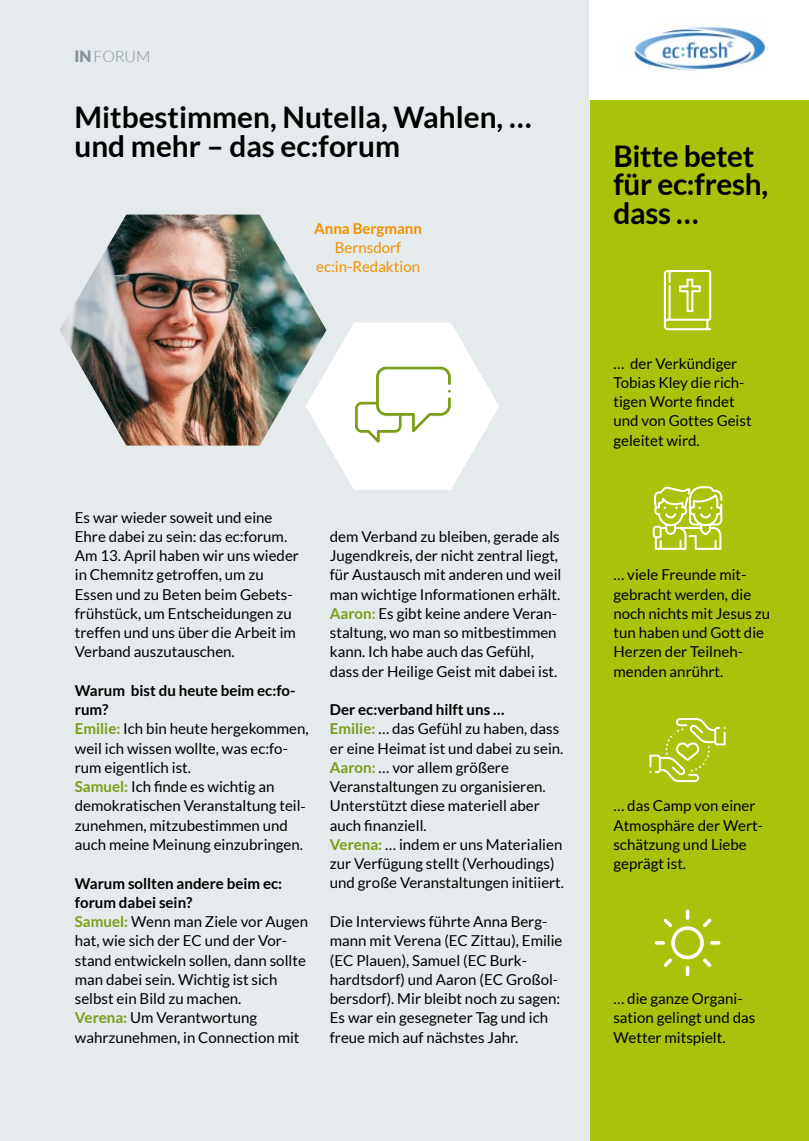
<style>
.page{position:relative;width:809px;height:1141px;background:#e5eaec}
.page>*{position:absolute;margin:0;border:0;box-sizing:border-box;transform-origin:0 0}
.t1{font:700 29.75px/28.9px "Lato";color:#000}
.t2{font:300 15.75px "Lato";color:#83929b}
.t3{font:15.05px/19.2px "Lato";color:#000}
.t4{font:15.05px/19.2px "Lato";color:#f39200;text-align:center}
.t5{font:700 15.05px "Lato";color:#f39200}
.s1{font-weight:900}
.s2{font-weight:700}
.s3{font-weight:700;color:#7a9e1a}
</style>
<div class="page">
<div style="left:590px;top:0;width:219px;height:1141px;background:#a9c30c"></div>
<svg style="left:649px;top:717px;width:77px;height:66px"></svg>
<img style="left:60px;top:215px;width:262px;height:231px">
<svg style="left:664px;top:270px;width:47px;height:60px"></svg>
<svg style="left:306px;top:322px;width:193px;height:168px"></svg>
<svg style="left:652px;top:486px;width:70px;height:64px"></svg>
<div style="left:709px;top:940px;width:12px;height:5px;background:#fff;border-radius:2px"></div>
<div style="left:709px;top:940px;width:12px;height:6px;border:1px solid #a9c30c;border-radius:2px"></div>
<hr style="left:685px;top:965px;width:4px;height:12px;background:#fff;border-radius:2px">
<div style="left:684px;top:965px;width:6px;height:12px;border:1px solid #a9c30c;border-radius:2px"></div>
<hr style="left:685px;top:909px;width:4px;height:11px;background:#fff;border-radius:2px">
<div style="left:684px;top:908px;width:6px;height:13px;border:1px solid #a9c30c;border-radius:2px"></div>
<div style="left:654px;top:940px;width:11px;height:5px;background:#fff;border-radius:2px"></div>
<div style="left:653px;top:940px;width:13px;height:6px;border:1px solid #a9c30c;border-radius:2px"></div>
<svg style="left:661px;top:917px;width:52px;height:52px"></svg>
<div style="left:589px;top:0;width:220px;height:99px;background:#fff"></div>
<img style="left:633px;top:27px;width:133px;height:44px">
<p class="t2" style="left:74px;top:48px;width:78px"><span class="s1">IN</span>FORUM</p>
<h1 class="t1" style="left:74px;top:102px;width:458px">Mitbestimmen, Nutella, Wahlen, … und mehr – das ec:forum</h1>
<p class="t5" style="left:314px;top:220px;width:109px">Anna Bergmann</p>
<p class="t4" style="left:316px;top:238px;width:105px">Bernsdorf ec:in-Redaktion</p>
<p class="t3" style="left:75px;top:508px;width:225px">Es war wieder soweit und eine<br>Ehre dabei zu sein: das ec:forum.<br>Am 13. April haben wir uns wieder in Chemnitz getroffen, um zu<br>Essen und zu Beten beim Gebets&shy;frühstück, um Entscheidungen zu treffen und uns über die Arbeit im<br>Verband auszutauschen.</p>
<p class="t3" style="left:75px;top:681px;width:235px"><span class="s2">Warum bist du heute beim ec:fo&shy;rum?<br></span><span class="s3">Emilie:</span> Ich bin heute hergekommen, weil ich wissen wollte, was ec:fo&shy;rum eigentlich ist.<br><span class="s3">Samuel:</span> Ich finde es wichtig an demokratischen Veranstaltung teil&shy;zunehmen, mitzubestimmen und auch meine Meinung einzubringen.</p>
<p class="t3" style="left:75px;top:873px;width:235px"><span class="s2">Warum sollten andere beim ec: forum dabei sein?<br></span><span class="s3">Samuel:</span> Wenn man Ziele vor Augen hat, wie sich der EC und der Vor&shy;stand entwickeln sollen, dann sollte man dabei sein. Wichtig ist sich selbst ein Bild zu machen.<br><span class="s3">Verena:</span> Um Verantwortung wahrzunehmen, in Connection mit</p>
<p class="t3" style="left:330px;top:527px;width:233px">dem Verband zu bleiben, gerade als Jugendkreis, der nicht zentral liegt, für Austausch mit anderen und weil man wichtige Informationen erhält.<br><span class="s3">Aaron:</span> Es gibt keine andere Veran&shy;staltung, wo man so mitbestimmen kann. Ich habe auch das Gefühl, dass der Heilige Geist mit dabei ist.</p>
<p class="t3" style="left:330px;top:700px;width:236px"><span class="s2">Der ec:verband hilft uns …<br></span><span class="s3">Emilie:</span> … das Gefühl zu haben, dass er eine Heimat ist und dabei zu sein.<br><span class="s3">Aaron:</span> … vor allem größere<br>Veranstaltungen zu organisieren.<br>Unterstützt diese materiell aber auch finanziell.<br><span class="s3">Verena:</span> … indem er uns Materialien zur Verfügung stellt (Verhoudings) und große Veranstaltungen initiiert.</p>
<p class="t3" style="left:330px;top:912px;width:234px">Die Interviews führte Anna Berg&shy;mann mit Verena (EC Zittau), Emilie (EC Plauen), Samuel (EC Burk&shy;hardtsdorf) und Aaron (EC Großol&shy;bersdorf). Mir bleibt noch zu sagen:<br>Es war ein gesegneter Tag und ich freue mich auf nächstes Jahr.</p>
<h1 class="t1" style="left:613px;top:141px;width:156px">Bitte betet für ec:fresh, dass …</h1>
<p class="t3" style="left:613px;top:354px;width:140px">… der Verkündiger<br>Tobias Kley die rich&shy;tigen Worte findet und von Gottes Geist geleitet wird.</p>
<p class="t3" style="left:613px;top:565px;width:158px">… viele Freunde mit&shy;gebracht werden, die noch nichts mit Jesus zu tun haben und Gott die<br>Herzen der Teilneh&shy;menden anrührt.</p>
<p class="t3" style="left:613px;top:796px;width:151px">… das Camp von einer<br>Atmosphäre der Wert&shy;schätzung und Liebe geprägt ist.</p>
<p class="t3" style="left:613px;top:989px;width:143px">… die ganze Organi&shy;sation gelingt und das<br>Wetter mitspielt.</p>
</div>
